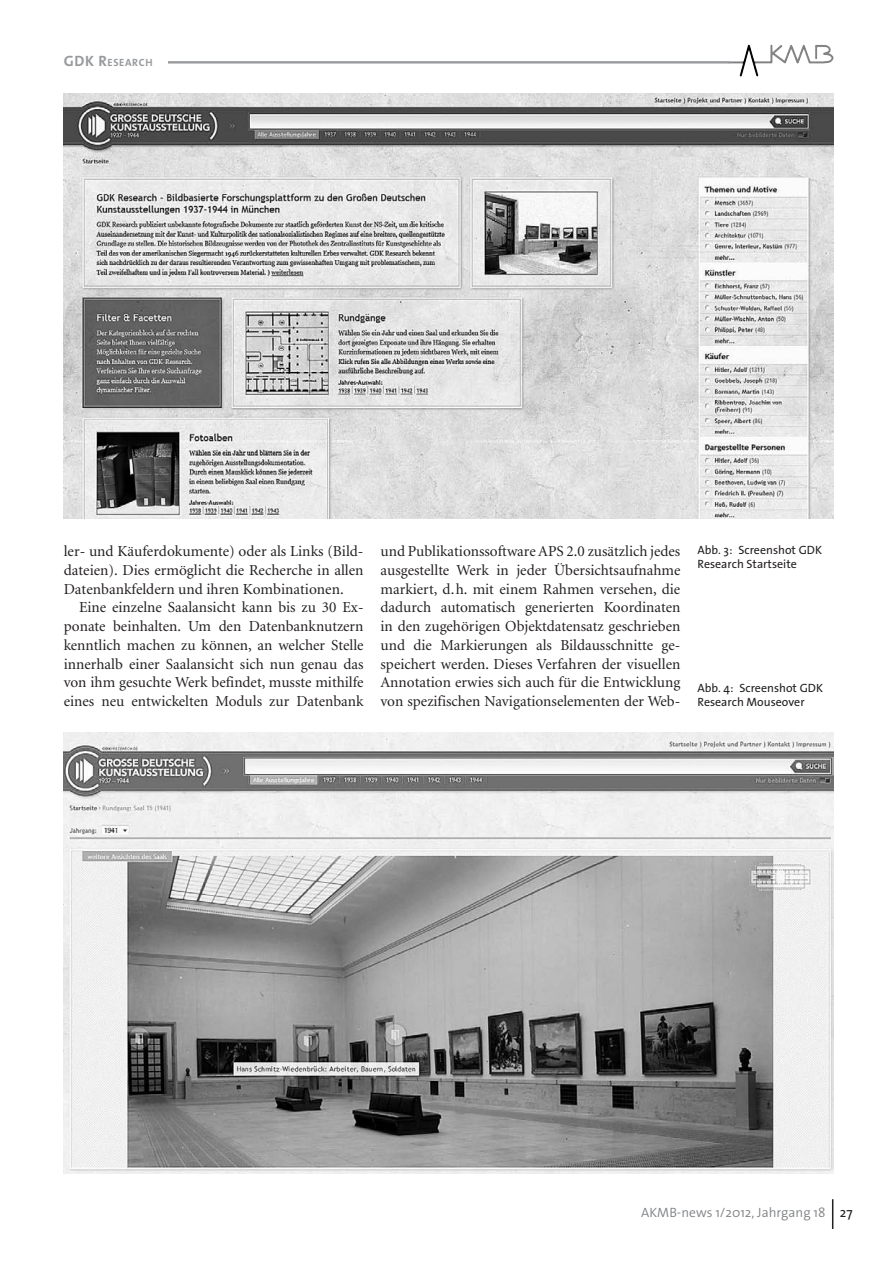
<style>
.page{position:relative;width:893px;height:1263px;background:#fff}
.page>*{position:absolute;margin:0;border:0;box-sizing:border-box;transform-origin:0 0}
.t1{font:15.3px/18.8px "Minion";color:#231f20;text-align:justify}
.t2{font:700 15px "The Sans B7";color:#989a9d}
.t3{font:300 13.5px "The Sans B4";color:#808285}
.t4{font:12px/14.2px "The Sans B5 Plain";color:#231f20}
.t5{font:700 10.5px "The Sans B7";letter-spacing:.055em;color:#989a9d}
.s1{font-size:15px}
.s2{font-family:"The Mix"}
.s3{font-family:"The Mix";font-weight:400;color:#231f20}
</style>
<div class="page">
<img style="left:730px;top:44px;width:103px;height:32px">
<hr style="left:64px;top:61px;width:666px;height:3px;background:#989a9d">
<hr style="left:832px;top:1199px;width:1px;height:30px;background:#231f20">
<div style="left:64px;top:52px;width:104px;height:17px;background:#fff"></div>
<img style="left:64px;top:94px;width:769px;height:425px">
<img style="left:64px;top:732px;width:769px;height:442px">
<p class="t2" style="left:64px;top:53px;width:11px">GDK</p>
<p class="t5" style="left:99px;top:57px;width:56px"><span class="s1">R</span>ESEARCH</p>
<p class="t1" style="left:64px;top:542px;width:301px">ler- und Käuferdokumente) oder als Links (Bild&shy;dateien). Dies ermöglicht die Recherche in allen Datenbankfeldern und ihren Kombinationen.</p>
<p class="t1" style="left:64px;top:599px;width:301px;text-indent:15px">Eine einzelne Saalansicht kann bis zu 30 Ex&shy;ponate beinhalten. Um den Datenbanknutzern kenntlich machen zu können, an welcher Stelle innerhalb einer Saalansicht sich nun genau das von ihm gesuchte Werk befindet, musste mithilfe eines neu entwickelten Moduls zur Datenbank</p>
<p class="t1" style="left:381px;top:543px;width:301px">und Publikationssoftware APS 2.0 zusätzlich jedes ausgestellte Werk in jeder Übersichtsaufnahme markiert, d.h. mit einem Rahmen versehen, die dadurch automatisch generierten Koordinaten in den zugehörigen Objektdatensatz geschrieben und die Markierungen als Bildausschnitte ge&shy;speichert werden. Dieses Verfahren der visuellen Annotation erwies sich auch für die Entwicklung von spezifischen Navigationselementen der Web-</p>
<p class="t4" style="left:697px;top:543px;width:126px">Abb. <span class="s2">3</span>: Screenshot GDK<br>Research Startseite</p>
<p class="t4" style="left:697px;top:681px;width:127px">Abb. <span class="s2">4</span>: Screenshot GDK<br>Research Mouseover</p>
<p class="t3" style="left:641px;top:1205px;width:213px">AKMB-news <span class="s2">1/2012</span>, Jahrgang <span class="s2">18</span> <span class="s3">27</span></p>
</div>
